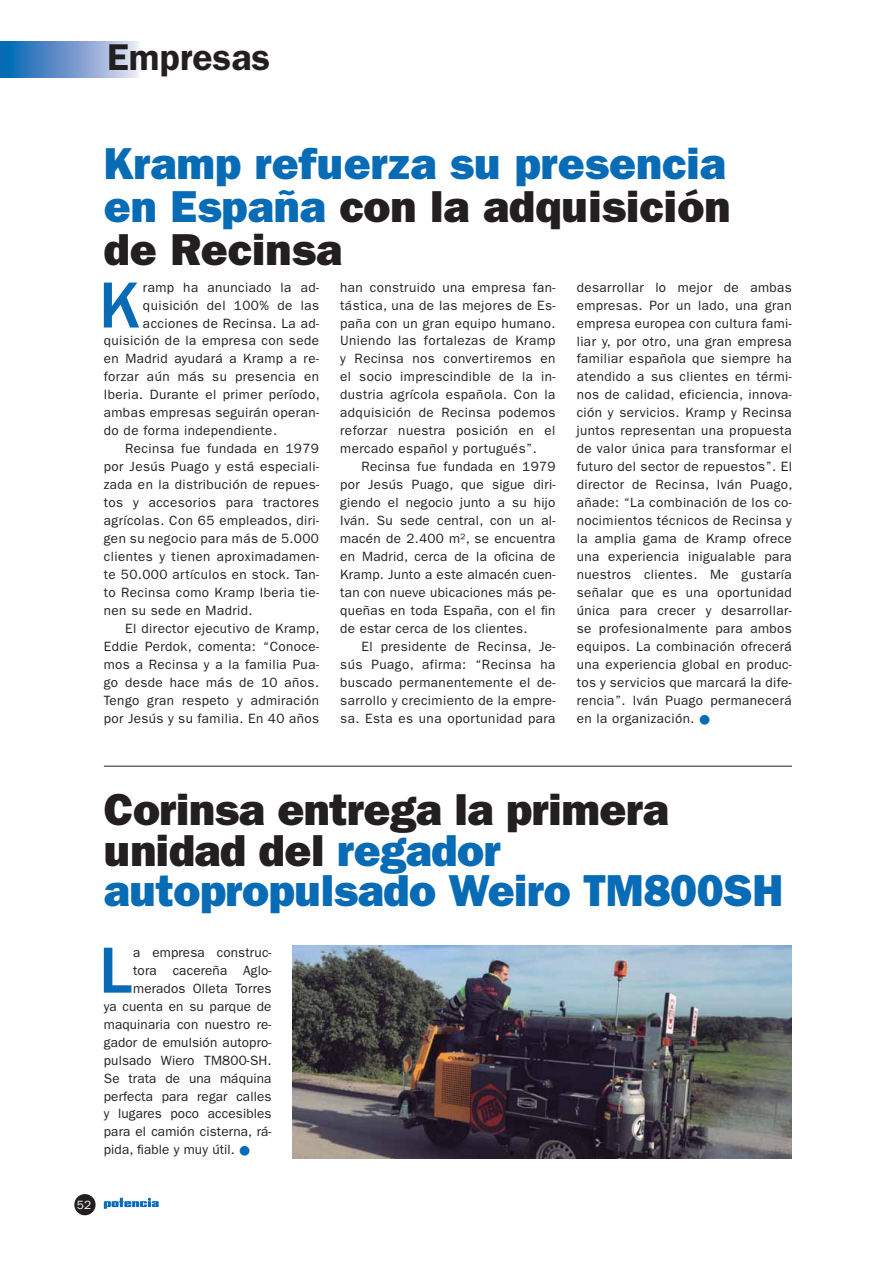
<style>
.page{position:relative;width:893px;height:1263px;background:#fff}
.page>*{position:absolute;margin:0;border:0;box-sizing:border-box;transform-origin:0 0}
.t1{font:500 67.35px "ITC Franklin Gothic Std";color:#086bb5}
.t2{font:45px/43.5px "ITC Franklin Gothic Std Hvy";letter-spacing:-.01em;color:#086bb5;text-align:justify}
.t3{font:600 37.5px "ITC Franklin Gothic Std";color:#231f20}
.t4{font:13.5px/18px "ITC Franklin Gothic Std";letter-spacing:.03em;color:#231f20;text-align:justify}
.t5{font:13.5px "ITC Franklin Gothic Std";letter-spacing:.01em;color:#231f20}
.t6{font:12px "ITC Franklin Gothic Std";color:#fff}
.s1{color:#231f20}
</style>
<div class="page">
<div style="left:74px;top:1194px;width:22px;height:21px;background:#231f20;border-radius:50%"></div>
<svg style="left:104px;top:1198px;width:55px;height:11px"></svg>
<hr style="left:104px;top:766px;width:688px;height:1px;background:#231f20">
<img style="left:293px;top:945px;width:499px;height:213px">
<img style="left:0;top:42px;width:139px;height:36px">
<h3 class="t3" style="left:107px;top:43px;width:165px">Empresas</h3>
<h2 class="t2" style="left:104px;top:145px;width:628px">Kramp refuerza su presencia en España <span class="s1">con la adquisición de Recinsa</span></h2>
<h1 class="t1" style="left:99px;top:279px;width:43px">K</h1>
<p class="t4" style="left:143px;top:279px;width:178px">ramp ha anunciado la ad-</p>
<p class="t4" style="left:143px;top:297px;width:178px">quisición del 100% de las</p>
<p class="t4" style="left:143px;top:315px;width:178px">acciones de Recinsa. La ad-</p>
<p class="t4" style="left:104px;top:333px;width:217px">quisición de la empresa con sede</p>
<p class="t4" style="left:104px;top:351px;width:217px">en Madrid ayudará a Kramp a re-</p>
<p class="t4" style="left:104px;top:369px;width:217px">forzar aún más su presencia en</p>
<p class="t4" style="left:104px;top:387px;width:217px">Iberia. Durante el primer período,</p>
<p class="t4" style="left:104px;top:405px;width:217px">ambas empresas seguirán operan-</p>
<p class="t4" style="left:104px;top:423px;width:175px">do de forma independiente.</p>
<p class="t4" style="left:125px;top:441px;width:195px">Recinsa fue fundada en 1979</p>
<p class="t4" style="left:104px;top:459px;width:217px">por Jesús Puago y está especiali-</p>
<p class="t4" style="left:104px;top:477px;width:217px">zada en la distribución de repues-</p>
<p class="t4" style="left:104px;top:495px;width:217px">tos y accesorios para tractores</p>
<p class="t4" style="left:104px;top:513px;width:217px">agrícolas. Con 65 empleados, diri-</p>
<p class="t4" style="left:104px;top:531px;width:217px">gen su negocio para más de 5.000</p>
<p class="t4" style="left:104px;top:549px;width:217px">clientes y tienen aproximadamen-</p>
<p class="t4" style="left:104px;top:567px;width:217px">te 50.000 artículos en stock. Tan-</p>
<p class="t4" style="left:104px;top:585px;width:217px">to Recinsa como Kramp Iberia tie-</p>
<p class="t4" style="left:104px;top:602px;width:150px">nen su sede en Madrid.</p>
<p class="t4" style="left:125px;top:620px;width:196px">El director ejecutivo de Kramp,</p>
<p class="t4" style="left:104px;top:638px;width:217px">Eddie Perdok, comenta: “Conoce-</p>
<p class="t4" style="left:104px;top:656px;width:217px">mos a Recinsa y a la familia Pua-</p>
<p class="t4" style="left:104px;top:674px;width:217px">go desde hace más de 10 años.</p>
<p class="t4" style="left:104px;top:692px;width:217px">Tengo gran respeto y admiración</p>
<p class="t4" style="left:104px;top:710px;width:217px">por Jesús y su familia. En 40 años</p>
<p class="t4" style="left:340px;top:279px;width:217px">han construido una empresa fan&shy;tástica, una de las mejores de Es&shy;paña con un gran equipo humano.<br>Uniendo las fortalezas de Kramp y Recinsa nos convertiremos en el socio imprescindible de la in&shy;dustria agrícola española. Con la adquisición de Recinsa podemos reforzar nuestra posición en el mercado español y portugués”.</p>
<p class="t4" style="left:340px;top:459px;width:217px;text-indent:21px">Recinsa fue fundada en 1979 por Jesús Puago, que sigue diri&shy;giendo el negocio junto a su hijo Iván. Su sede central, con un al&shy;macén de 2.400 m2, se encuentra en Madrid, cerca de la oficina de Kramp. Junto a este almacén cuen&shy;tan con nueve ubicaciones más pe&shy;queñas en toda España, con el fin de estar cerca de los clientes.</p>
<p class="t4" style="left:340px;top:638px;width:217px;text-indent:21px">El presidente de Recinsa, Je&shy;sús Puago, afirma: “Recinsa ha buscado permanentemente el de&shy;sarrollo y crecimiento de la empre&shy;sa. Esta es una oportunidad para</p>
<p class="t4" style="left:577px;top:279px;width:217px">desarrollar lo mejor de ambas empresas. Por un lado, una gran empresa europea con cultura fami&shy;liar y, por otro, una gran empresa familiar española que siempre ha atendido a sus clientes en térmi&shy;nos de calidad, eficiencia, innova&shy;ción y servicios. Kramp y Recinsa juntos representan una propuesta de valor única para transformar el futuro del sector de repuestos”. El director de Recinsa, Iván Puago, añade: “La combinación de los co&shy;nocimientos técnicos de Recinsa y la amplia gama de Kramp ofrece una experiencia inigualable para nuestros clientes. Me gustaría señalar que es una oportunidad única para crecer y desarrollar&shy;se profesionalmente para ambos equipos. La combinación ofrecerá una experiencia global en produc&shy;tos y servicios que marcará la dife&shy;rencia”. Iván Puago permanecerá en la organización.</p>
<h2 class="t2" style="left:104px;top:793px;width:681px;line-height:40.5px;text-align:left"><span class="s1">Corinsa entrega la primera unidad del</span> regador autopropulsado Weiro TM800SH</h2>
<h1 class="t1" style="left:99px;top:944px;width:35px">L</h1>
<p class="t5" style="left:133px;top:947px;width:140px">a empresa construc-</p>
<p class="t5" style="left:133px;top:965px;width:140px">tora cacereña Aglo-</p>
<p class="t5" style="left:133px;top:983px;width:140px">merados Olleta Torres</p>
<p class="t5" style="left:104px;top:1001px;width:169px">ya cuenta en su parque de</p>
<p class="t5" style="left:104px;top:1019px;width:169px">maquinaria con nuestro re-</p>
<p class="t5" style="left:104px;top:1037px;width:169px">gador de emulsión autopro-</p>
<p class="t5" style="left:104px;top:1055px;width:169px">pulsado Wiero TM800-SH.</p>
<p class="t5" style="left:104px;top:1073px;width:169px">Se trata de una máquina</p>
<p class="t5" style="left:104px;top:1091px;width:169px">perfecta para regar calles</p>
<p class="t5" style="left:104px;top:1109px;width:169px">y lugares poco accesibles</p>
<p class="t5" style="left:104px;top:1127px;width:169px">para el camión cisterna, rá-</p>
<p class="t5" style="left:104px;top:1145px;width:133px">pida, fiable y muy útil.</p>
<p class="t6" style="left:77px;top:1200px;width:16px">52</p>
</div>
